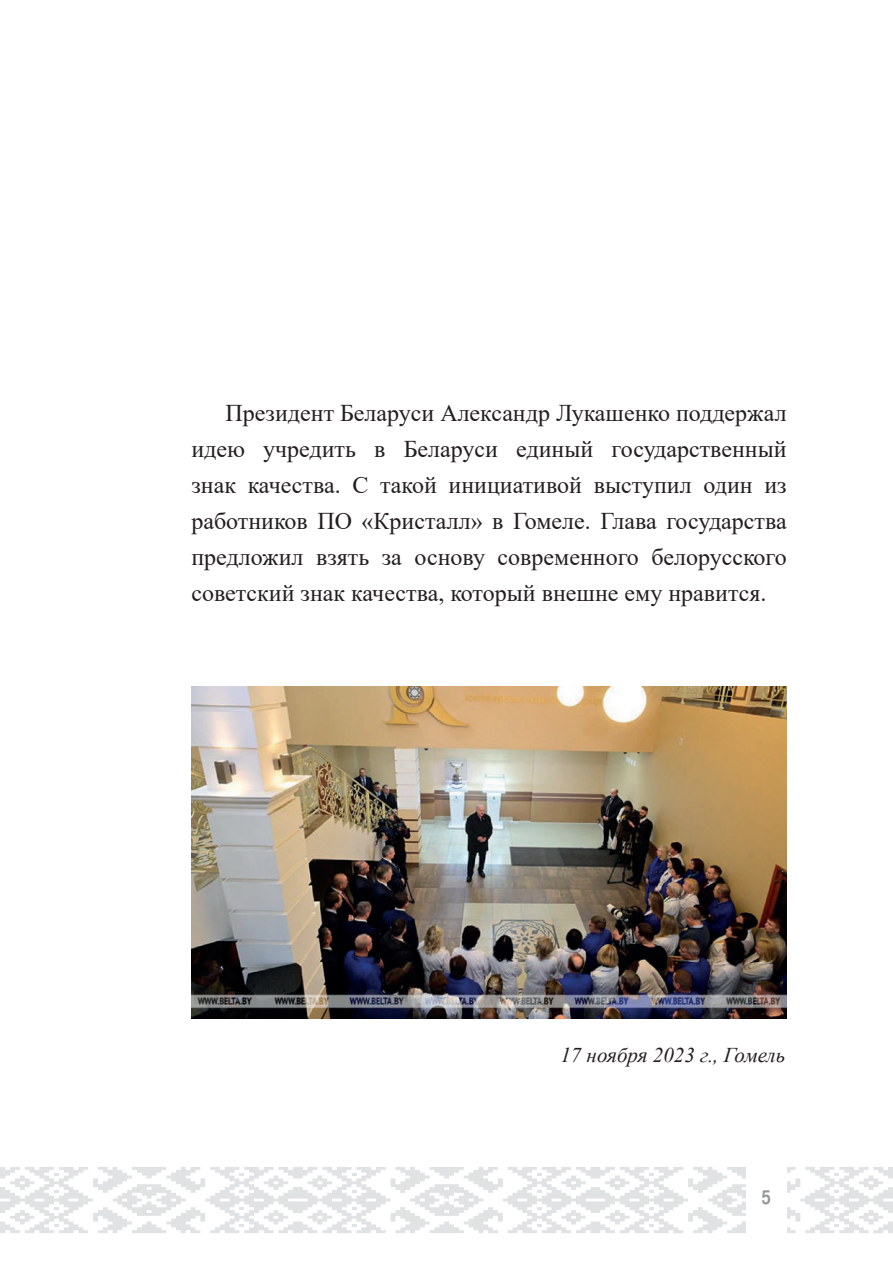
<style>
.page{position:relative;width:893px;height:1263px;background:#fff}
.page>*{position:absolute;margin:0;border:0;box-sizing:border-box;transform-origin:0 0}
.t1{font:24px/36px "Times New Roman";color:#231f20;text-align:justify}
.t2{font:italic 21px "Times New Roman";color:#231f20}
.t3{font:500 19.5px "Pragmatica Cond";color:#939598}
</style>
<div class="page">
<svg style="left:0;top:1167px;width:893px;height:66px"></svg>
<div style="left:746px;top:1157px;width:41px;height:104px;background:#fff"></div>
<img style="left:191px;top:687px;width:596px;height:332px">
<p class="t1" style="left:191px;top:394px;width:597px;text-indent:34px">Президент Беларуси Александр Лукашенко поддержал идею учредить в Беларуси единый государственный знак качества. С такой инициативой выступил один из работников ПО «Кристалл» в Гомеле. Глава государства предложил взять за основу современного белорусского советский знак качества, который внешне ему нравится.</p>
<p class="t2" style="left:560px;top:1041px;width:226px">17 ноября 2023 г., Гомель</p>
<p class="t3" style="left:762px;top:1186px;width:11px">5</p>
</div>
